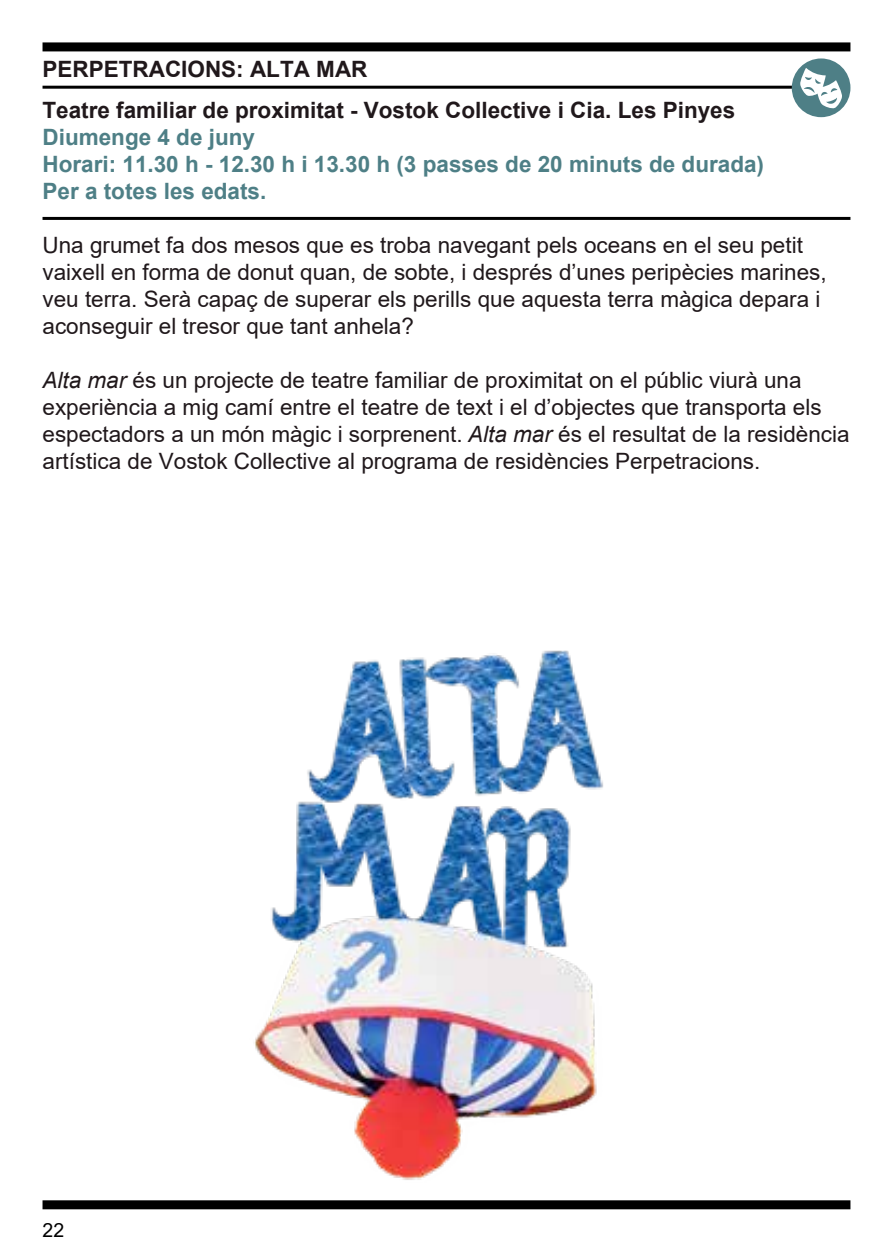
<style>
.page{position:relative;width:893px;height:1259px;background:#fff}
.page>*{position:absolute;margin:0;border:0;box-sizing:border-box;transform-origin:0 0}
.t1{font:22.5px/27px "Arial";color:#20181b}
.t2{font:700 22.5px/27px "Arial";color:#4e7f86}
.t3{font:700 22.5px/40.8px "Arial";color:#20181b}
.t4{font:19.5px "Arial";color:#000}
.s1{font-style:italic}
</style>
<div class="page">
<div style="left:43px;top:42px;width:807px;height:9px;background:#000"></div>
<div style="left:43px;top:1200px;width:807px;height:9px;background:#000"></div>
<hr style="left:43px;top:217px;width:807px;height:3px;background:#000">
<img style="left:254px;top:650px;width:349px;height:530px">
<hr style="left:43px;top:86px;width:796px;height:3px;background:#000">
<div style="left:792px;top:58px;width:58px;height:59px;background:#4e7f86;border-radius:50%"></div>
<svg style="left:800px;top:68px;width:42px;height:41px"></svg>
<p class="t3" style="left:43px;top:49px;width:694px">PERPETRACIONS: ALTA MAR<br>Teatre familiar de proximitat - Vostok Collective i Cia. Les Pinyes</p>
<p class="t2" style="left:43px;top:123px;width:723px">Diumenge 4 de juny<br>Horari: 11.30 h - 12.30 h i 13.30 h (3 passes de 20 minuts de durada)<br>Per a totes les edats.</p>
<p class="t1" style="left:43px;top:231px;width:786px">Una grumet fa dos mesos que es troba navegant pels oceans en el seu petit vaixell en forma de donut quan, de sobte, i després d’unes peripècies marines, veu terra. Serà capaç de superar els perills que aquesta terra màgica depara i aconseguir el tresor que tant anhela?</p>
<p class="t1" style="left:43px;top:366px;width:809px"><span class="s1">Alta mar</span> és un projecte de teatre familiar de proximitat on el públic viurà una experiència a mig camí entre el teatre de text i el d’objectes que transporta els espectadors a un món màgic i sorprenent. <span class="s1">Alta mar</span> és el resultat de la residència artística de Vostok Collective al programa de residències Perpetracions.</p>
<p class="t4" style="left:43px;top:1217px;width:23px">22</p>
</div>
